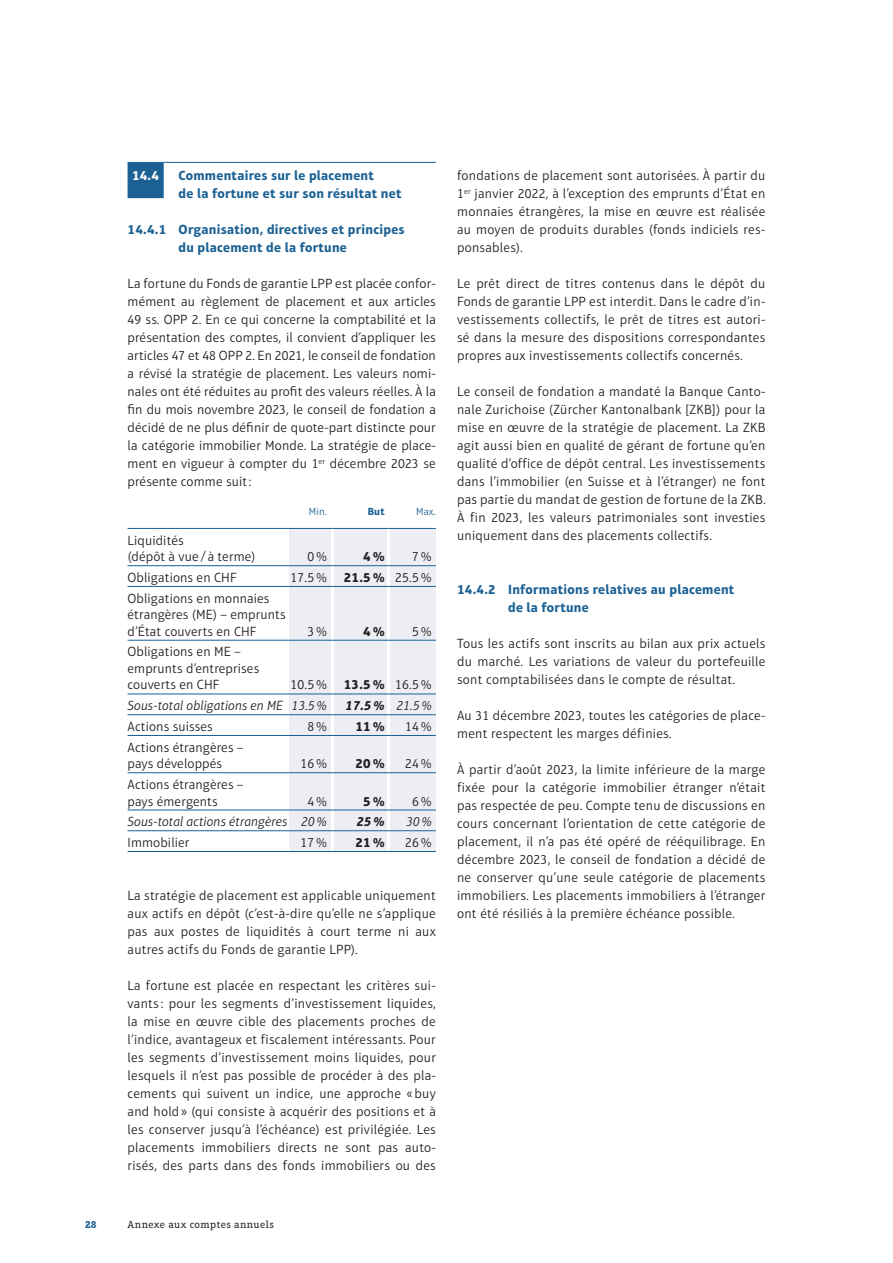
<style>
.page{position:relative;width:893px;height:1263px;background:#fff}
.page>*{position:absolute;margin:0;border:0;box-sizing:border-box;transform-origin:0 0}
.fr_Lauftext{font:300 13.5px/18px "Aptifer Sans LT Pro";letter-spacing:.02em;color:#231f20;text-align:justify}
.dt_Statistik_Linie{font:300 13.5px/16.5px "Aptifer Sans LT Pro";letter-spacing:.01em;color:#231f20}
.dt_Untertitel{font:700 13.5px/18px "Aptifer Sans LT Pro";letter-spacing:.02em;color:#1b6194;text-align:center}
.dt_Statistik_Linie-2{font:italic 300 13.5px "Aptifer Sans LT Pro";letter-spacing:.01em;color:#231f20}
._00_UT_LT{font:700 13.5px/18px "Aptifer Sans LT Pro";letter-spacing:.02em;color:#1b6194}
.dt_Statistik_Linie-3{font:700 13.5px "Aptifer Sans LT Pro";letter-spacing:.02em;color:#231f20}
.dt_Statistik_Linie-4{font:italic 700 13.5px "Aptifer Sans LT Pro";color:#231f20}
._00_UT_LT-2{font:700 13.5px "Aptifer Sans LT Pro";color:#fff}
.t1{font:10.5px "Aptifer Slab LT Pro";letter-spacing:.035em;color:#231f20}
.t2{font:300 10.5px "Aptifer Sans LT Pro";letter-spacing:.02em;color:#1b6194}
.t3{font:700 10.5px "Aptifer Sans LT Pro";color:#1b6194}
.t4{font:700 10.5px "Aptifer Slab LT Pro";color:#1b6194}
.s1{font-weight:300}
</style>
<div class="page">
<div style="left:128px;top:163px;width:36px;height:35px;background:#1b6194"></div>
<hr style="left:128px;top:162px;width:308px;height:1px;background:#1b6194">
<div style="left:289px;top:528px;width:42px;height:324px;background:#eceef4"></div>
<div style="left:391px;top:528px;width:45px;height:324px;background:#eceef4"></div>
<div style="left:334px;top:528px;width:52px;height:324px;background:#eceef4"></div>
<hr style="left:128px;top:528px;width:308px;height:1px;background:#1b6194">
<hr style="left:128px;top:565px;width:308px;height:1px;background:#1b6194">
<hr style="left:128px;top:586px;width:308px;height:1px;background:#1b6194">
<hr style="left:128px;top:640px;width:308px;height:1px;background:#1b6194">
<hr style="left:128px;top:694px;width:308px;height:1px;background:#1b6194">
<hr style="left:128px;top:714px;width:308px;height:1px;background:#1b6194">
<hr style="left:128px;top:735px;width:308px;height:1px;background:#1b6194">
<hr style="left:128px;top:772px;width:308px;height:1px;background:#1b6194">
<hr style="left:128px;top:810px;width:308px;height:1px;background:#1b6194">
<hr style="left:128px;top:830px;width:308px;height:1px;background:#1b6194">
<hr style="left:128px;top:851px;width:308px;height:1px;background:#1b6194">
<p class="_00_UT_LT-2" style="left:132px;top:167px;width:28px">14.4</p>
<p class="_00_UT_LT" style="left:179px;top:166px;width:224px">Commentaires sur le placement<br>de la fortune et sur son résultat net</p>
<p class="dt_Untertitel" style="left:128px;top:220px;width:279px">14.4.1 Organisation, directives et principes du placement de la fortune</p>
<p class="fr_Lauftext" style="left:128px;top:274px;width:310px">La fortune du Fonds de garantie LPP est placée confor&shy;mément au règlement de placement et aux articles 49 ss. OPP 2. En ce qui concerne la comptabilité et la présentation des comptes, il convient d’appliquer les articles 47 et 48 OPP 2. En 2021, le conseil de fondation a révisé la stratégie de placement. Les valeurs nomi&shy;nales ont été réduites au profit des valeurs réelles. À la fin du mois novembre 2023, le conseil de fondation a décidé de ne plus définir de quote-part distincte pour la catégorie immobilier Monde. La stratégie de place&shy;ment en vigueur à compter du 1<sup>er</sup> décembre 2023 se présente comme suit:</p>
<p class="t2" style="left:309px;top:505px;width:20px">Min.</p>
<p class="t3" style="left:368px;top:505px;width:18px">But</p>
<p class="t2" style="left:416px;top:505px;width:22px">Max.</p>
<p class="dt_Statistik_Linie" style="left:128px;top:532px;width:130px">Liquidités<br>(dépôt à vue / à terme)</p>
<p class="dt_Statistik_Linie" style="left:307px;top:548px;width:21px">0%</p>
<p class="dt_Statistik_Linie-3" style="left:363px;top:548px;width:23px">4%</p>
<p class="dt_Statistik_Linie" style="left:412px;top:548px;width:21px">7%</p>
<p class="dt_Statistik_Linie" style="left:128px;top:569px;width:111px">Obligations en CHF</p>
<p class="dt_Statistik_Linie" style="left:290px;top:569px;width:38px">17.5 %</p>
<p class="dt_Statistik_Linie-3" style="left:344px;top:569px;width:89px">21.5 % <span class="s1">25.5 %</span></p>
<p class="dt_Statistik_Linie" style="left:128px;top:590px;width:160px">Obligations en monnaies étrangères (ME) – emprunts d’État couverts en CHF</p>
<p class="dt_Statistik_Linie" style="left:307px;top:623px;width:21px">3%</p>
<p class="dt_Statistik_Linie-3" style="left:363px;top:623px;width:23px">4%</p>
<p class="dt_Statistik_Linie" style="left:412px;top:623px;width:21px">5%</p>
<p class="dt_Statistik_Linie" style="left:128px;top:644px;width:133px">Obligations en ME – emprunts d’entreprises couverts en CHF</p>
<p class="dt_Statistik_Linie" style="left:290px;top:677px;width:38px">10.5 %</p>
<p class="dt_Statistik_Linie-3" style="left:344px;top:677px;width:89px">13.5 % <span class="s1">16.5 %</span></p>
<p class="dt_Statistik_Linie-2" style="left:128px;top:698px;width:201px">Sous-total obligations en ME 13.5 %</p>
<p class="dt_Statistik_Linie-4" style="left:346px;top:697px;width:88px">17.5 % <span class="s1">21.5 %</span></p>
<p class="dt_Statistik_Linie" style="left:128px;top:718px;width:87px">Actions suisses</p>
<p class="dt_Statistik_Linie" style="left:307px;top:718px;width:21px">8%</p>
<p class="dt_Statistik_Linie-3" style="left:356px;top:718px;width:31px">11%</p>
<p class="dt_Statistik_Linie" style="left:405px;top:718px;width:28px">14%</p>
<p class="dt_Statistik_Linie" style="left:128px;top:739px;width:117px">Actions étrangères – pays développés</p>
<p class="dt_Statistik_Linie" style="left:300px;top:755px;width:28px">16%</p>
<p class="dt_Statistik_Linie-3" style="left:356px;top:755px;width:31px">20%</p>
<p class="dt_Statistik_Linie" style="left:405px;top:755px;width:28px">24%</p>
<p class="dt_Statistik_Linie" style="left:128px;top:776px;width:117px">Actions étrangères – pays émergents</p>
<p class="dt_Statistik_Linie" style="left:307px;top:793px;width:21px">4%</p>
<p class="dt_Statistik_Linie-3" style="left:363px;top:793px;width:23px">5%</p>
<p class="dt_Statistik_Linie" style="left:412px;top:793px;width:21px">6%</p>
<p class="dt_Statistik_Linie-2" style="left:128px;top:814px;width:201px">Sous-total actions étrangères 20 %</p>
<p class="dt_Statistik_Linie-4" style="left:357px;top:813px;width:29px">25%</p>
<p class="dt_Statistik_Linie-2" style="left:406px;top:814px;width:27px">30%</p>
<p class="dt_Statistik_Linie" style="left:128px;top:834px;width:63px">Immobilier</p>
<p class="dt_Statistik_Linie" style="left:300px;top:834px;width:28px">17%</p>
<p class="dt_Statistik_Linie-3" style="left:356px;top:834px;width:31px">21%</p>
<p class="dt_Statistik_Linie" style="left:405px;top:834px;width:28px">26%</p>
<p class="fr_Lauftext" style="left:128px;top:886px;width:310px">La stratégie de placement est applicable uniquement aux actifs en dépôt (c’est-à-dire qu’elle ne s’applique pas aux postes de liquidités à court terme ni aux autres actifs du Fonds de garantie LPP).</p>
<p class="fr_Lauftext" style="left:128px;top:976px;width:310px">La fortune est placée en respectant les critères sui&shy;vants : pour les segments d’investissement liquides, la mise en œuvre cible des placements proches de l’indice, avantageux et fiscalement intéressants. Pour les segments d’investissement moins liquides, pour lesquels il n’est pas possible de procéder à des pla&shy;cements qui suivent un indice, une approche « buy and hold » (qui consiste à acquérir des positions et à les conserver jusqu’à l’échéance) est privilégiée. Les placements immobiliers directs ne sont pas auto&shy;risés, des parts dans des fonds immobiliers ou des</p>
<p class="t4" style="left:85px;top:1218px;width:13px">28</p>
<p class="t1" style="left:128px;top:1219px;width:148px">Annexe aux comptes annuels</p>
<p class="fr_Lauftext" style="left:457px;top:166px;width:310px">fondations de placement sont autorisées. À partir du 1<sup>er</sup> janvier 2022, à l’exception des emprunts d’État en monnaies étrangères, la mise en œuvre est réalisée au moyen de produits durables (fonds indiciels res&shy;ponsables).</p>
<p class="fr_Lauftext" style="left:457px;top:274px;width:310px">Le prêt direct de titres contenus dans le dépôt du Fonds de garantie LPP est interdit. Dans le cadre d’in&shy;vestissements collectifs, le prêt de titres est autori&shy;sé dans la mesure des dispositions correspondantes propres aux investissements collectifs concernés.</p>
<p class="fr_Lauftext" style="left:457px;top:382px;width:310px">Le conseil de fondation a mandaté la Banque Canto&shy;nale Zurichoise (Zürcher Kantonalbank [ZKB]) pour la mise en œuvre de la stratégie de placement. La ZKB agit aussi bien en qualité de gérant de fortune qu’en qualité d’office de dépôt central. Les investissements dans l’immobilier (en Suisse et à l’étranger) ne font pas partie du mandat de gestion de fortune de la ZKB.<br>À fin 2023, les valeurs patrimoniales sont investies uniquement dans des placements collectifs.</p>
<p class="dt_Untertitel" style="left:508px;top:580px;width:228px;text-align:left;text-indent:-51px">14.4.2 Informations relatives au placement de la fortune</p>
<p class="fr_Lauftext" style="left:457px;top:634px;width:310px">Tous les actifs sont inscrits au bilan aux prix actuels du marché. Les variations de valeur du portefeuille sont comptabilisées dans le compte de résultat.</p>
<p class="fr_Lauftext" style="left:457px;top:706px;width:310px">Au 31 décembre 2023, toutes les catégories de place&shy;ment respectent les marges définies.</p>
<p class="fr_Lauftext" style="left:457px;top:760px;width:310px">À partir d’août 2023, la limite inférieure de la marge fixée pour la catégorie immobilier étranger n’était pas respectée de peu. Compte tenu de discussions en cours concernant l’orientation de cette catégorie de placement, il n’a pas été opéré de rééquilibrage. En décembre 2023, le conseil de fondation a décidé de ne conserver qu’une seule catégorie de placements immobiliers. Les placements immobiliers à l’étranger ont été résiliés à la première échéance possible.</p>
</div>
